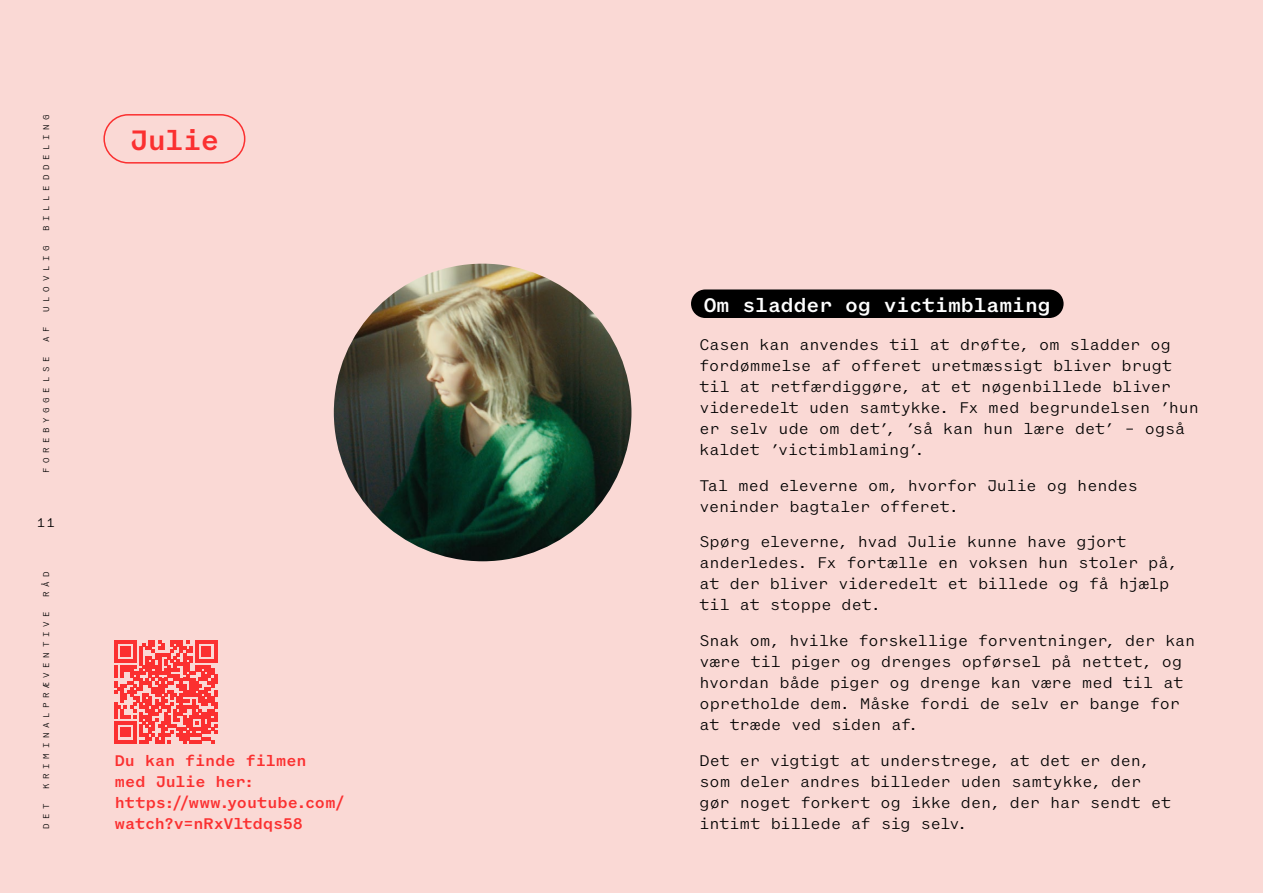
<style>
.page{position:relative;width:1263px;height:893px;background:#fad9d5}
.page>*{position:absolute;margin:0;border:0;box-sizing:border-box;transform-origin:0 0}
.t1{font:500 30px "Coordinates";letter-spacing:-.02em;color:#fb3030}
.t2{font:500 21px "Coordinates";color:#fff}
.t3{font:16.5px/21px "Coordinates";letter-spacing:-.005em;color:#000}
.t4{font:500 16.5px/21px "Coordinates";color:#fb3030}
.t5{font:13.5px "Coordinates";color:#000}
.t6{font:9px "Coordinates";letter-spacing:.51em;color:#000}
</style>
<div class="page">
<img style="left:334px;top:264px;width:297px;height:297px;border-radius:149px">
<div style="left:103px;top:114px;width:142px;height:50px;border:2px solid #fb3030;border-radius:24px"></div>
<svg style="left:114px;top:641px;width:103px;height:102px"></svg>
<div style="left:691px;top:289px;width:372px;height:29px;background:#000;border-radius:14px"></div>
<p class="t6" style="left:42px;top:231px;width:118px;rotate:-90deg">BILLEDDELING</p>
<p class="t6" style="left:42px;top:312px;width:68px;rotate:-90deg">ULOVLIG</p>
<p class="t6" style="left:42px;top:342px;width:17px;rotate:-90deg">A F</p>
<p class="t6" style="left:42px;top:473px;width:118px;rotate:-90deg">FOREBYGGELSE</p>
<p class="t5" style="left:37px;top:516px;width:19px">11</p>
<p class="t6" style="left:42px;top:597px;width:27px;rotate:-90deg">RÅD</p>
<p class="t6" style="left:42px;top:789px;width:179px;rotate:-90deg">KRIMINALPRÆVENTIVE</p>
<p class="t6" style="left:42px;top:829px;width:27px;rotate:-90deg">DET</p>
<h1 class="t1" style="left:130px;top:124px;width:91px">Julie</h1>
<p class="t4" style="left:115px;top:750px;width:232px">Du kan finde filmen<br>med Julie her: https://www.youtube.com/ watch?v=nRxVltdqs58</p>
<p class="t2" style="left:704px;top:293px;width:349px">Om sladder og victimblaming</p>
<p class="t3" style="left:699px;top:334px;width:501px">Casen kan anvendes til at drøfte, om sladder og fordømmelse af offeret uretmæssigt bliver brugt til at retfærdiggøre, at et nøgenbillede bliver videredelt uden samtykke. Fx med begrundelsen ’hun er selv ude om det’, ’så kan hun lære det’ – også kaldet ’victimblaming’.</p>
<p class="t3" style="left:699px;top:475px;width:440px">Tal med eleverne om, hvorfor Julie og hendes veninder bagtaler offeret.</p>
<p class="t3" style="left:699px;top:532px;width:479px">Spørg eleverne, hvad Julie kunne have gjort anderledes. Fx fortælle en voksen hun stoler på, at der bliver videredelt et billede og få hjælp til at stoppe det.</p>
<p class="t3" style="left:699px;top:630px;width:497px">Snak om, hvilke forskellige forventninger, der kan være til piger og drenges opførsel på nettet, og hvordan både piger og drenge kan være med til at opretholde dem. Måske fordi de selv er bange for at træde ved siden af.</p>
<p class="t3" style="left:699px;top:750px;width:473px">Det er vigtigt at understrege, at det er den, som deler andres billeder uden samtykke, der gør noget forkert og ikke den, der har sendt et intimt billede af sig selv.</p>
</div>
